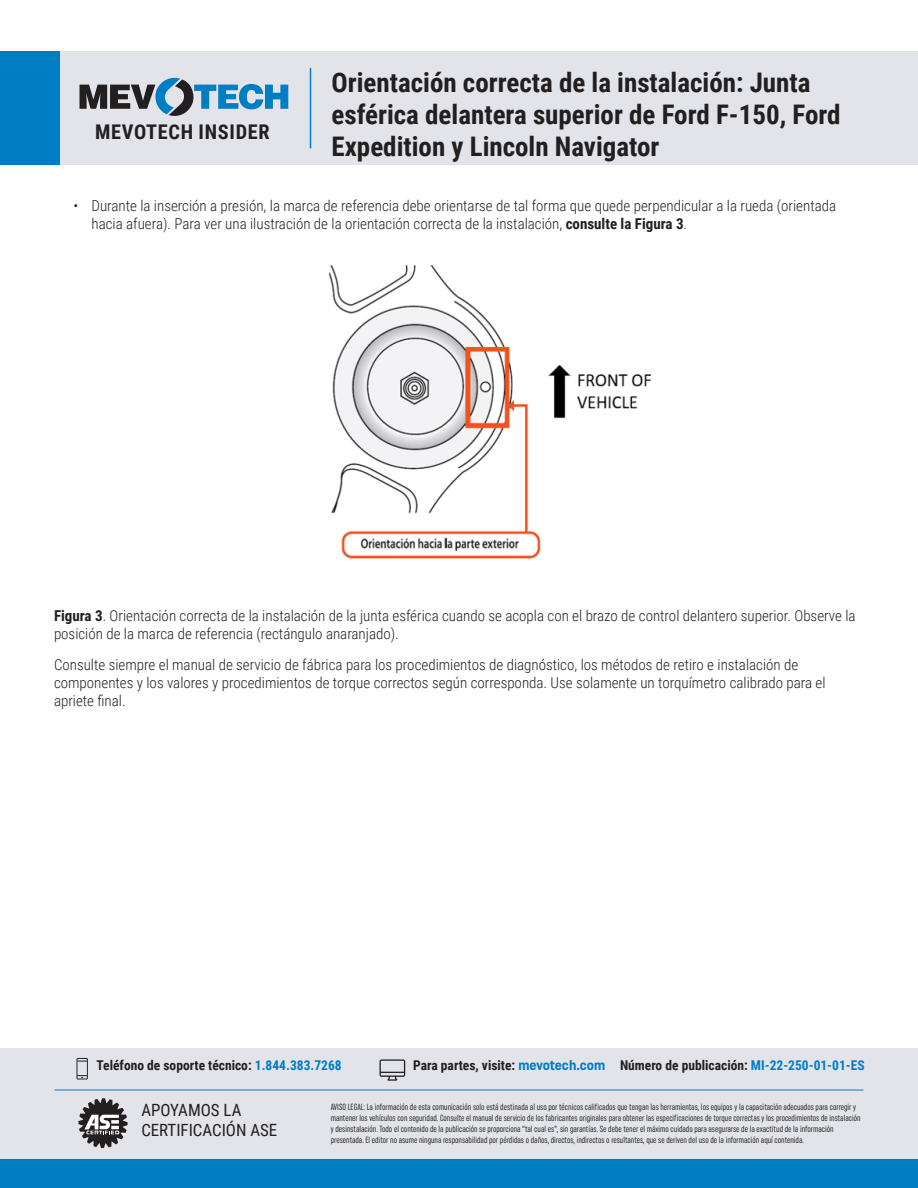
<style>
.page{position:relative;width:918px;height:1188px;background:#fff}
.page>*{position:absolute;margin:0;border:0;box-sizing:border-box;transform-origin:0 0}
.t1{font:700 27px/32.4px "Roboto Condensed";color:#231f20}
.t2{font:700 20.25px "Roboto Condensed";letter-spacing:.035em;color:#231f20}
.t3{font:16.8px/20.2px "Roboto Condensed";color:#231f20}
.Basic_Body{font:300 15px/18px "Roboto Condensed";color:#231f20}
.t4{font:700 13.5px "Roboto Condensed";color:#231f20}
.t5{font:extra-condensed 9px/10.8px "Uniform";color:#231f20}
.s1{font-weight:700}
.s2{color:#007ec4}
.s3{font-family:"Uniform Condensed";font-size:14.25px;color:#007ec4}
</style>
<div class="page">
<div style="left:50px;top:51px;width:868px;height:113px;background:#e2e4e9"></div>
<div style="left:0;top:51px;width:59px;height:113px;background:#007ec4"></div>
<hr style="left:310px;top:69px;width:1px;height:79px;background:#007ec4">
<svg style="left:80px;top:78px;width:208px;height:38px"></svg>
<img style="left:328px;top:265px;width:323px;height:294px">
<div style="left:0;top:1049px;width:918px;height:139px;background:#e2e4e9"></div>
<div style="left:0;top:1160px;width:918px;height:28px;background:#007ec4"></div>
<svg style="left:78px;top:1098px;width:50px;height:50px"></svg>
<svg style="left:76px;top:1058px;width:12px;height:21px"></svg>
<svg style="left:380px;top:1059px;width:25px;height:22px"></svg>
<hr style="left:55px;top:1090px;width:808px;height:1px;background:#007ec4">
<p class="t2" style="left:95px;top:118px;width:176px">MEVOTECH INSIDER</p>
<p class="t1" style="left:332px;top:65px;width:511px">Orientación correcta de la instalación: Junta esférica delantera superior de Ford F-150, Ford<br>Expedition y Lincoln Navigator</p>
<p class="Basic_Body" style="left:92px;top:196px;width:746px;text-indent:-18px">• Durante la inserción a presión, la marca de referencia debe orientarse de tal forma que quede perpendicular a la rueda (orientada hacia afuera). Para ver una ilustración de la orientación correcta de la instalación, <span class="s1">consulte la Figura 3</span>.</p>
<p class="Basic_Body" style="left:54px;top:606px;width:803px"><span class="s1">Figura 3</span>. Orientación correcta de la instalación de la junta esférica cuando se acopla con el brazo de control delantero superior. Observe la posición de la marca de referencia (rectángulo anaranjado).</p>
<p class="Basic_Body" style="left:54px;top:655px;width:773px">Consulte siempre el manual de servicio de fábrica para los procedimientos de diagnóstico, los métodos de retiro e instalación de componentes y los valores y procedimientos de torque correctos según corresponda. Use solamente un torquímetro calibrado para el apriete final.</p>
<p class="t4" style="left:97px;top:1055px;width:247px">Teléfono de soporte técnico: <span class="s2">1.844.383.7268</span></p>
<p class="t4" style="left:413px;top:1055px;width:453px">Para partes, visite: <span class="s3">mevotech.com</span> Número de publicación: <span class="s2">MI-22-250-01-01-ES</span></p>
<p class="t3" style="left:141px;top:1099px;width:137px">APOYAMOS LA<br>CERTIFICACIÓN ASE</p>
<p class="t5" style="left:331px;top:1102px;width:531px">AVISO LEGAL: La información de esta comunicación solo está destinada al uso por técnicos calificados que tengan las herramientas, los equipos y la capacitación adecuados para corregir y mantener los vehículos con seguridad. Consulte el manual de servicio de los fabricantes originales para obtener las especificaciones de torque correctas y los procedimientos de instalación y desinstalación. Todo el contenido de la publicación se proporciona “tal cual es”, sin garantías. Se debe tener el máximo cuidado para asegurarse de la exactitud de la información presentada. El editor no asume ninguna responsabilidad por pérdidas o daños, directos, indirectos o resultantes, que se deriven del uso de la información aquí contenida.</p>
</div>
